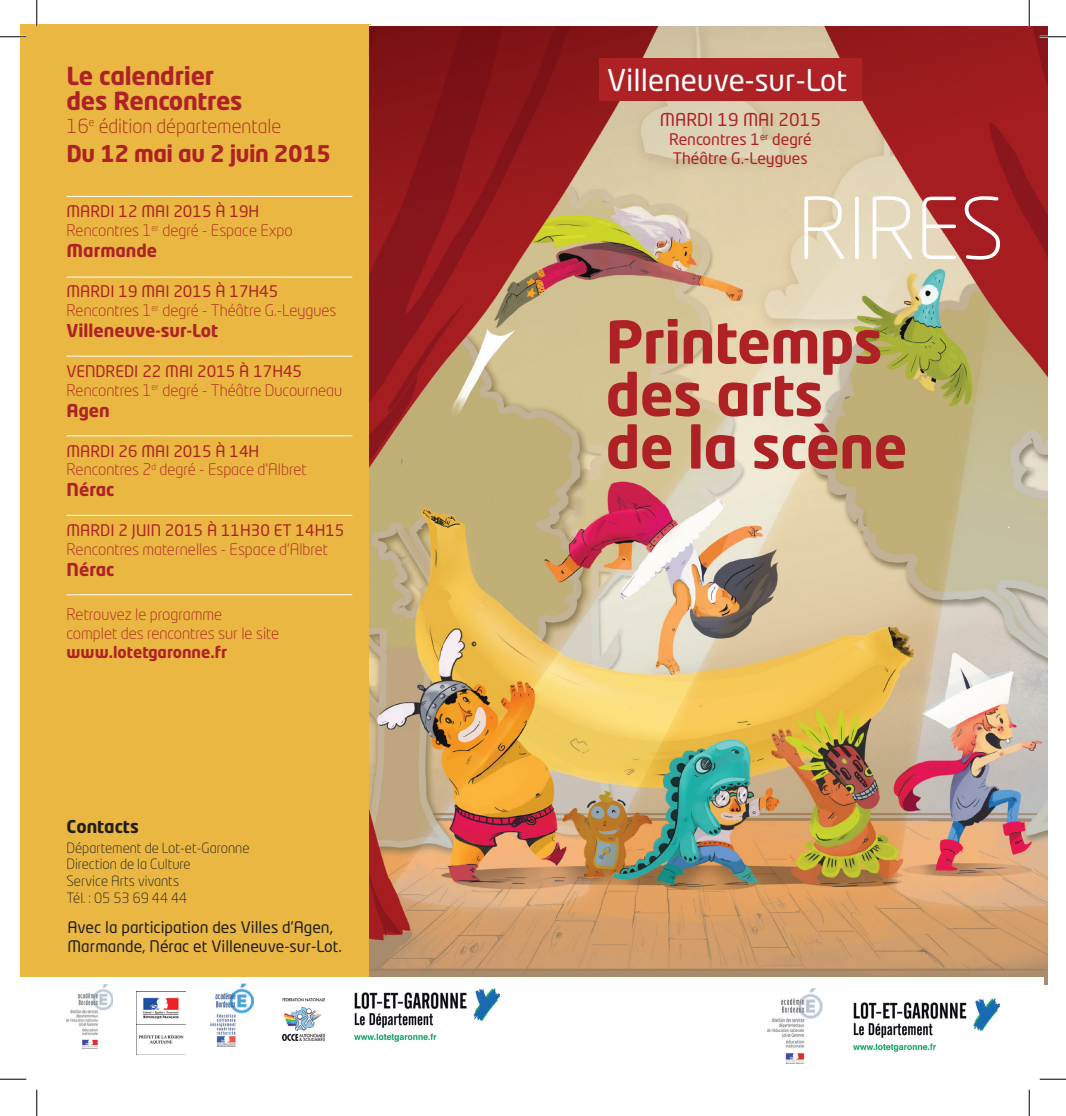
<style>
.page{position:relative;width:1066px;height:1116px;background:#fff}
.page>*{position:absolute;margin:0;border:0;box-sizing:border-box;transform-origin:0 0}
.t1{font:300 84px "Neo Tech Std";color:#fff}
.t2{font:700 57.75px/52.5px "Neo Tech Std";letter-spacing:-.01em;color:#ae2226}
.t3{font:29.75px "Neo Tech Std";color:#fff}
.t4{font:700 24.5px/24.5px "Neo Tech Std";letter-spacing:-.01em;color:#ae2226}
.t5{font:700 22.75px "Neo Tech Std";letter-spacing:-.02em;color:#ae2226}
.t6{font:300 19.25px "Neo Tech Std";color:#ae2226}
.t7{font:700 17.5px "Neo Tech Std";color:#ae2226}
.t8{font:17.5px "Neo Tech Std";color:#ae2226}
.t9{font:700 17.5px "Neo Tech Std";color:#231f20}
.t10{font:300 15.75px/18.9px "Neo Tech Std";color:#ae2226}
.t11{font:15.75px/18.9px "Neo Tech Std";color:#231f20}
.t12{font:15.75px/18.9px "Neo Tech Std";color:#ae2226}
.t13{font:700 15.75px "Neo Tech Std";color:#ae2226}
.t14{font:300 14px/16.8px "Neo Tech Std";color:#231f20}
.s1{font-weight:400}
</style>
<div class="page">
<div style="left:20px;top:25px;width:350px;height:954px;background:#eab742"></div>
<hr style="left:67px;top:196px;width:285px;height:1px;background:#fff">
<hr style="left:67px;top:276px;width:285px;height:1px;background:#fff">
<hr style="left:67px;top:355px;width:285px;height:1px;background:#fff">
<hr style="left:67px;top:435px;width:285px;height:1px;background:#fff">
<hr style="left:67px;top:515px;width:285px;height:1px;background:#fff">
<hr style="left:67px;top:594px;width:285px;height:1px;background:#fff">
<img style="left:370px;top:27px;width:677px;height:957px">
<div style="left:19px;top:976px;width:1024px;height:127px;background:#fff"></div>
<img style="left:354px;top:988px;width:146px;height:54px">
<img style="left:853px;top:998px;width:146px;height:54px">
<img style="left:137px;top:991px;width:48px;height:54px">
<div style="left:281px;top:997px;width:47px;height:46px;background:linear-gradient(to right,#fff,#fff)"></div>
<img style="left:282px;top:998px;width:42px;height:42px">
<img style="left:211px;top:983px;width:43px;height:63px">
<img style="left:66px;top:984px;width:47px;height:63px">
<img style="left:767px;top:988px;width:56px;height:74px">
<div style="left:599px;top:58px;width:263px;height:43px;background:#ae2226"></div>
<hr style="left:0;top:36px;width:26px;height:2px;background:#fff">
<hr style="left:1039px;top:36px;width:27px;height:2px;background:#fff">
<hr style="left:36px;top:0;width:2px;height:26px;background:#fff">
<svg style="left:0;top:36px;width:26px;height:1px"></svg>
<svg style="left:1039px;top:36px;width:27px;height:1px"></svg>
<svg style="left:0;top:1078px;width:26px;height:1px"></svg>
<svg style="left:1039px;top:1078px;width:27px;height:1px"></svg>
<svg style="left:36px;top:0;width:1px;height:26px"></svg>
<svg style="left:36px;top:1089px;width:1px;height:26px"></svg>
<svg style="left:1029px;top:0;width:1px;height:26px"></svg>
<svg style="left:1029px;top:1089px;width:1px;height:26px"></svg>
<h3 class="t4" style="left:67px;top:63px;width:178px">Le calendrier des Rencontres</h3>
<p class="t6" style="left:67px;top:114px;width:216px">16<sup>e</sup> édition départementale</p>
<h3 class="t5" style="left:67px;top:139px;width:266px">Du 12 mai au 2 juin 2015</h3>
<p class="t10" style="left:67px;top:202px;width:228px"><span class="s1">mardi 12 mai 2015 à 19h<br></span>Rencontres 1<sup>er</sup> degré - Espace Expo</p>
<p class="t7" style="left:67px;top:239px;width:92px">Marmande</p>
<p class="t10" style="left:67px;top:281px;width:271px"><span class="s1">mardi 19 mai 2015 à 17h45<br></span>Rencontres 1<sup>er</sup> degré - Théâtre G.-Leygues</p>
<p class="t7" style="left:67px;top:319px;width:153px">Villeneuve-sur-Lot</p>
<p class="t10" style="left:67px;top:361px;width:277px"><span class="s1">vendredi 22 mai 2015 à 17h45<br></span>Rencontres 1<sup>er</sup> degré - Théâtre Ducourneau</p>
<p class="t7" style="left:67px;top:399px;width:45px">Agen</p>
<p class="t10" style="left:67px;top:441px;width:242px"><span class="s1">mardi 26 mai 2015 à 14h<br></span>Rencontres 2<sup>d</sup> degré - Espace d’Albret</p>
<p class="t7" style="left:67px;top:478px;width:49px">Nérac</p>
<p class="t12" style="left:67px;top:521px;width:279px">mardi 2 juin 2015 À 11h30 ET 14h15</p>
<p class="t10" style="left:67px;top:540px;width:263px">Rencontres maternelles - Espace d’Albret</p>
<p class="t7" style="left:67px;top:558px;width:49px">Nérac</p>
<p class="t10" style="left:67px;top:605px;width:214px">Retrouvez le programme<br>complet des rencontres sur le site</p>
<p class="t13" style="left:67px;top:642px;width:162px">www.lotetgaronne.fr</p>
<p class="t9" style="left:67px;top:815px;width:74px">Contacts</p>
<p class="t14" style="left:67px;top:838px;width:184px">Département de Lot-et-Garonne<br>Direction de la Culture<br>Service Arts vivants<br>Tél. : 05 53 69 44 44</p>
<p class="t11" style="left:67px;top:917px;width:276px">Avec la participation des Villes d’Agen,<br>Marmande, Nérac et Villeneuve-sur-Lot.</p>
<h3 class="t3" style="left:607px;top:61px;width:241px">Villeneuve-sur-Lot</h3>
<p class="t8" style="left:660px;top:109px;width:163px">mardi 19 mai 2015</p>
<p class="t12" style="left:669px;top:129px;width:144px">Rencontres 1<sup>er</sup> degré<br>Théâtre G.-Leygues</p>
<h1 class="t1" style="left:797px;top:178px;width:112px">Rires</h1>
<h2 class="t2" style="left:606px;top:314px;width:303px">Printemps des arts<br>de la scène</h2>
</div>
